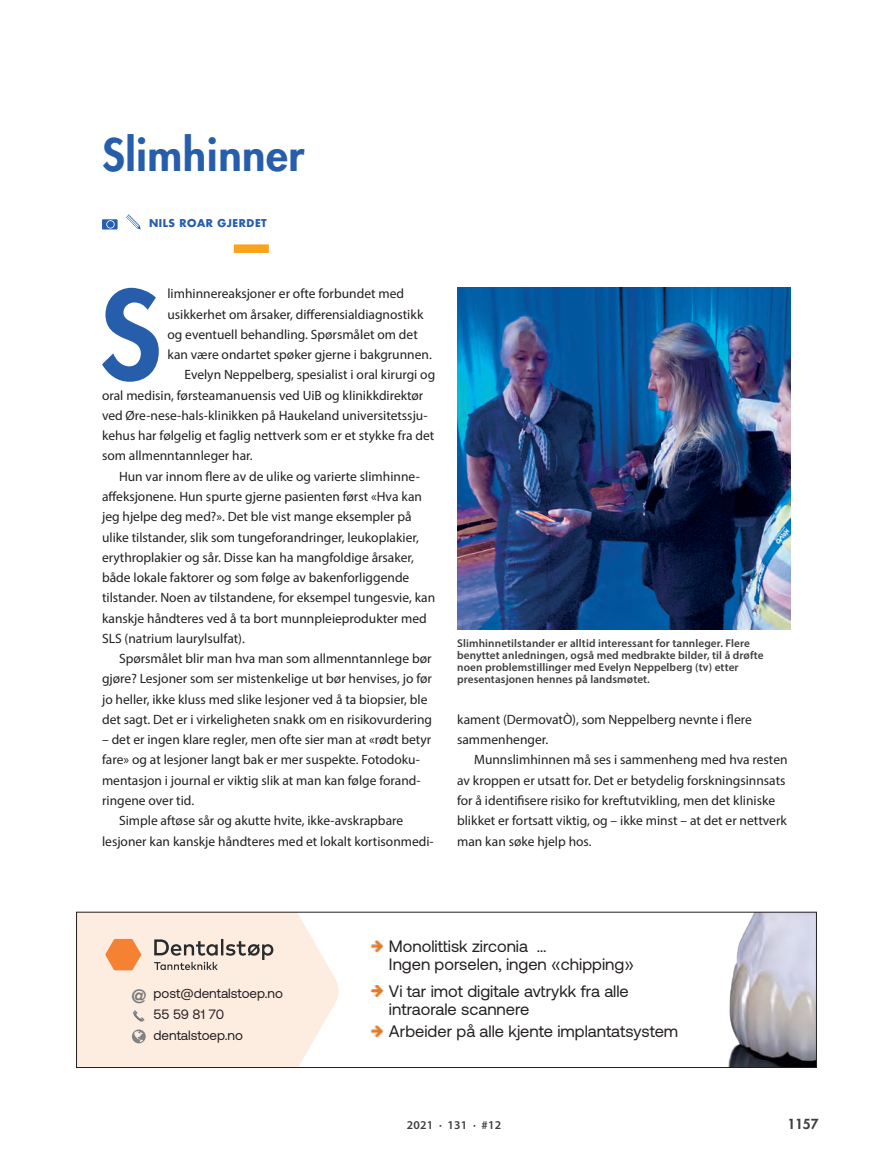
<style>
.page{position:relative;width:893px;height:1149px;background:#fff}
.page>*{position:absolute;margin:0;border:0;box-sizing:border-box;transform-origin:0 0}
.t1{font:800 118.2px "Futura Std";color:#275eac}
.t2{font:800 43.5px "Futura";letter-spacing:.01em;color:#275eac}
.t3{font:700 18.9px "Helvetica Neue LT Std";color:#76787b}
.t4{font:16.5px/18px "Aeonik";color:#231f20}
.t5{font:13.5px/20.2px "Myriad Pro";color:#231f20}
.t6{font:13.5px/21px "Aeonik";color:#231f20}
.t7{font:800 13.5px "Futura Std";color:#3e3e3f}
.t8{font:600 12px "Myriad Pro";letter-spacing:.02em;color:#3e3e3f}
.t9{font:600 11.25px/12px "Myriad Pro";letter-spacing:.01em;color:#3e3e3f}
.t10{font:700 10.5px "Futura Std";letter-spacing:.05em;color:#275eac}
</style>
<div class="page">
<img style="left:728px;top:913px;width:87px;height:152px">
<svg style="left:78px;top:913px;width:261px;height:152px;background:#f6e5d9"></svg>
<img style="left:370px;top:940px;width:14px;height:11px">
<img style="left:369px;top:985px;width:15px;height:11px">
<img style="left:370px;top:1025px;width:14px;height:11px">
<div style="left:234px;top:244px;width:35px;height:9px;background:#f9a31b"></div>
<svg style="left:126px;top:214px;width:15px;height:16px"></svg>
<div style="left:102px;top:219px;width:16px;height:10px;background:#275eac"></div>
<svg style="left:106px;top:220px;width:9px;height:8px"></svg>
<img style="left:457px;top:287px;width:334px;height:342px">
<h2 class="t2" style="left:102px;top:126px;width:204px">Slimhinner</h2>
<p class="t10" style="left:149px;top:216px;width:119px">NILS ROAR GJERDET</p>
<h1 class="t1" style="left:99px;top:261px;width:64px">S</h1>
<p class="t5" style="left:167px;top:283px;width:238px">limhinnereaksjoner er ofte forbundet med</p>
<p class="t5" style="left:167px;top:303px;width:257px">usikkerhet om årsaker, differensialdiagnostikk</p>
<p class="t5" style="left:167px;top:324px;width:252px">og eventuell behandling. Spørsmålet om det</p>
<p class="t5" style="left:167px;top:344px;width:266px">kan være ondartet spøker gjerne i bakgrunnen.</p>
<p class="t5" style="left:184px;top:364px;width:252px">Evelyn Neppelberg, spesialist i oral kirurgi og</p>
<p class="t5" style="left:102px;top:384px;width:323px">oral medisin, førsteamanuensis ved UiB og klinikkdirektør</p>
<p class="t5" style="left:102px;top:405px;width:327px">ved Øre-nese-hals-klinikken på Haukeland universitetssju-</p>
<p class="t5" style="left:102px;top:425px;width:334px">kehus har følgelig et faglig nettverk som er et stykke fra det</p>
<p class="t5" style="left:102px;top:445px;width:152px">som allmenntannleger har.</p>
<p class="t5" style="left:119px;top:465px;width:302px">Hun var innom flere av de ulike og varierte slimhinne-</p>
<p class="t5" style="left:102px;top:486px;width:321px">affeksjonene. Hun spurte gjerne pasienten først «Hva kan</p>
<p class="t5" style="left:102px;top:506px;width:311px">jeg hjelpe deg med?». Det ble vist mange eksempler på</p>
<p class="t5" style="left:102px;top:526px;width:318px">ulike tilstander, slik som tungeforandringer, leukoplakier,</p>
<p class="t5" style="left:102px;top:546px;width:313px">erythroplakier og sår. Disse kan ha mangfoldige årsaker,</p>
<p class="t5" style="left:102px;top:567px;width:309px">både lokale faktorer og som følge av bakenforliggende</p>
<p class="t5" style="left:102px;top:587px;width:335px">tilstander. Noen av tilstandene, for eksempel tungesvie, kan</p>
<p class="t5" style="left:102px;top:607px;width:326px">kanskje håndteres ved å ta bort munnpleieprodukter med</p>
<p class="t5" style="left:102px;top:627px;width:144px">SLS (natrium laurylsulfat).</p>
<p class="t5" style="left:119px;top:648px;width:314px">Spørsmålet blir man hva man som allmenntannlege bør</p>
<p class="t5" style="left:102px;top:668px;width:331px">gjøre? Lesjoner som ser mistenkelige ut bør henvises, jo før</p>
<p class="t5" style="left:102px;top:688px;width:327px">jo heller, ikke kluss med slike lesjoner ved å ta biopsier, ble</p>
<p class="t5" style="left:102px;top:708px;width:332px">det sagt. Det er i virkeligheten snakk om en risikovurdering</p>
<p class="t5" style="left:102px;top:729px;width:331px">– det er ingen klare regler, men ofte sier man at «rødt betyr</p>
<p class="t5" style="left:102px;top:749px;width:319px">fare» og at lesjoner langt bak er mer suspekte. Fotodoku-</p>
<p class="t5" style="left:102px;top:769px;width:320px">mentasjon i journal er viktig slik at man kan følge forand-</p>
<p class="t5" style="left:102px;top:789px;width:94px">ringene over tid.</p>
<p class="t5" style="left:119px;top:810px;width:286px">Simple aftøse sår og akutte hvite, ikke-avskrapbare</p>
<p class="t5" style="left:102px;top:830px;width:333px">lesjoner kan kanskje håndteres med et lokalt kortisonmedi-</p>
<p class="t9" style="left:457px;top:637px;width:308px">Slimhinnetilstander er alltid interessant for tannleger. Flere benyttet anledningen, også med medbrakte bilder, til å drøfte noen problemstillinger med Evelyn Neppelberg (tv) etter presentasjonen hennes på landsmøtet.</p>
<p class="t5" style="left:457px;top:708px;width:296px">kament (DermovatÒ), som Neppelberg nevnte i flere sammenhenger.</p>
<p class="t5" style="left:457px;top:749px;width:332px;text-indent:17px">Munnslimhinnen må ses i sammenheng med hva resten av kroppen er utsatt for. Det er betydelig forskningsinnsats for å identifisere risiko for kreftutvikling, men det kliniske blikket er fortsatt viktig, og – ikke minst – at det er nettverk man kan søke hjelp hos.</p>
<h3 class="t3" style="left:131px;top:983px;width:17px">@</h3>
<p class="t6" style="left:154px;top:982px;width:131px">post@dentalstoep.no<br>55 59 81 70 dentalstoep.no</p>
<p class="t4" style="left:389px;top:937px;width:246px">Monolittisk zirconia …<br>Ingen porselen, ingen «chipping»</p>
<p class="t4" style="left:389px;top:981px;width:241px">Vi tar imot digitale avtrykk fra alle intraorale scannere</p>
<p class="t4" style="left:389px;top:1021px;width:291px">Arbeider på alle kjente implantatsystem</p>
<p class="t8" style="left:407px;top:1117px;width:96px">2021 · 131 · #12</p>
<p class="t7" style="left:787px;top:1115px;width:33px">1157</p>
</div>
